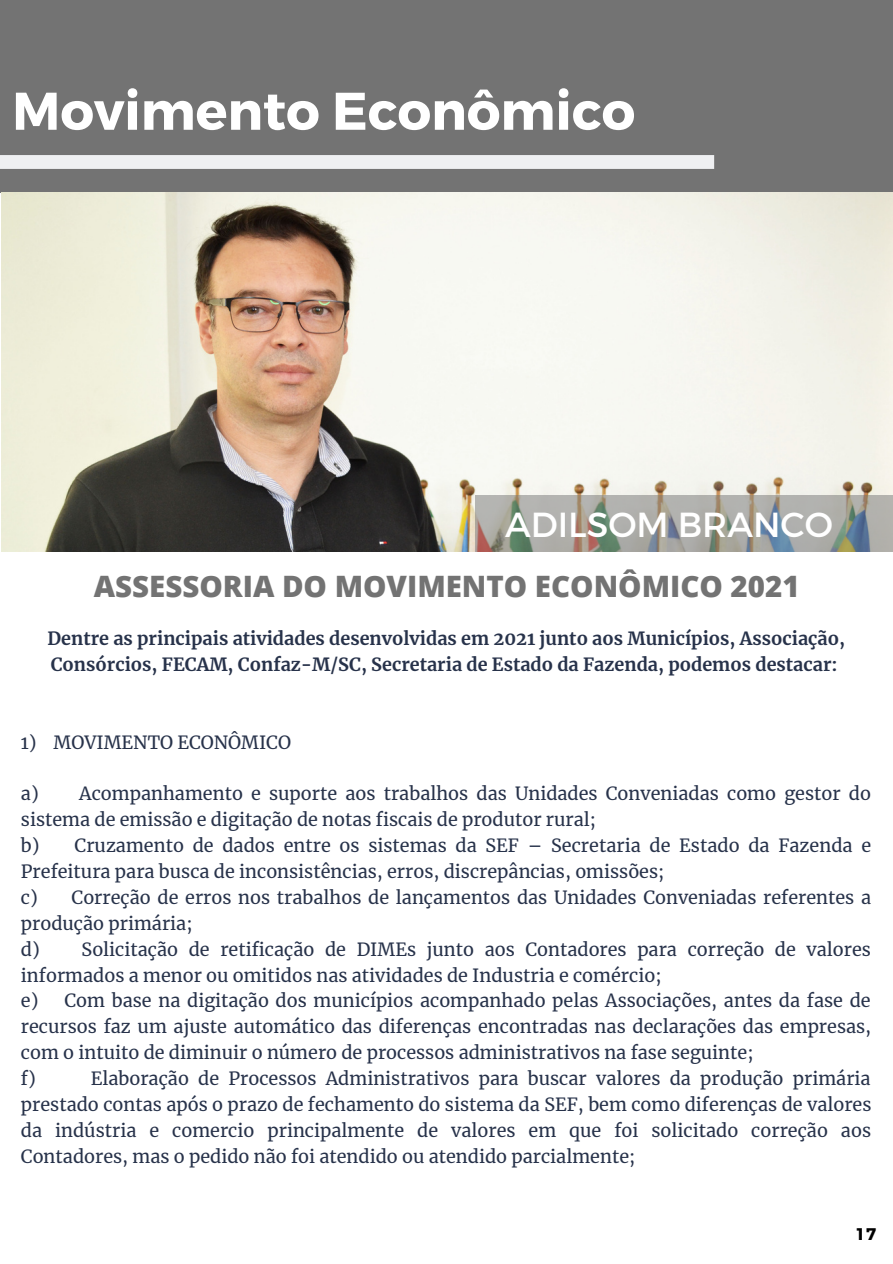
<style>
.page{position:relative;width:893px;height:1264px;background:#fff}
.page>*{position:absolute;margin:0;border:0;box-sizing:border-box;transform-origin:0 0}
.t1{font:700 52.95px "Montserrat";color:#fff}
.t2{font:34.8px "Montserrat";color:#fff}
.t3{font:800 29.4px "Open Sans";color:#737373}
.t4{font:18px/25.8px "Merriweather";color:#27324a}
.t5{font:700 18px/25.8px "Merriweather";color:#27324a}
.t6{font:700 16.8px "Montserrat";color:#000}
</style>
<div class="page">
<div style="left:0;top:0;width:892px;height:192px;background:#737373"></div>
<svg style="left:0;top:155px;width:714px;height:14px;background:#edeef0"></svg>
<img style="left:1px;top:193px;width:891px;height:358px">
<svg style="left:475px;top:494px;width:417px;height:58px;background:#a2a39e"></svg>
<h1 class="t1" style="left:12px;top:76px;width:624px">Movimento Econômico</h1>
<h2 class="t2" style="left:505px;top:502px;width:329px">ADILSOM BRANCO</h2>
<h3 class="t3" style="left:94px;top:565px;width:707px">ASSESSORIA DO MOVIMENTO ECONÔMICO 2021</h3>
<p class="t5" style="left:48px;top:626px;width:799px">Dentre as principais atividades desenvolvidas em 2021 junto aos Municípios, Associação,<br>Consórcios, FECAM, Confaz-M/SC, Secretaria de Estado da Fazenda, podemos destacar:</p>
<p class="t4" style="left:21px;top:729px;width:271px">1) MOVIMENTO ECONÔMICO</p>
<p class="t4" style="left:21px;top:781px;width:851px">a) Acompanhamento e suporte aos trabalhos das Unidades Conveniadas como gestor do sistema de emissão e digitação de notas fiscais de produtor rural;<br>b) Cruzamento de dados entre os sistemas da SEF – Secretaria de Estado da Fazenda e Prefeitura para busca de inconsistências, erros, discrepâncias, omissões;<br>c) Correção de erros nos trabalhos de lançamentos das Unidades Conveniadas referentes a produção primária;<br>d) Solicitação de retificação de DIMEs junto aos Contadores para correção de valores informados a menor ou omitidos nas atividades de Industria e comércio;<br>e) Com base na digitação dos municípios acompanhado pelas Associações, antes da fase de recursos faz um ajuste automático das diferenças encontradas nas declarações das empresas, com o intuito de diminuir o número de processos administrativos na fase seguinte;<br>f)</p>
<p class="t4" style="left:21px;top:1065px;width:852px;text-align:justify;text-indent:70px">Elaboração de Processos Administrativos para buscar valores da produção primária prestado contas após o prazo de fechamento do sistema da SEF, bem como diferenças de valores da indústria e comercio principalmente de valores em que foi solicitado correção aos Contadores, mas o pedido não foi atendido ou atendido parcialmente;</p>
<p class="t6" style="left:856px;top:1223px;width:21px">17</p>
</div>
